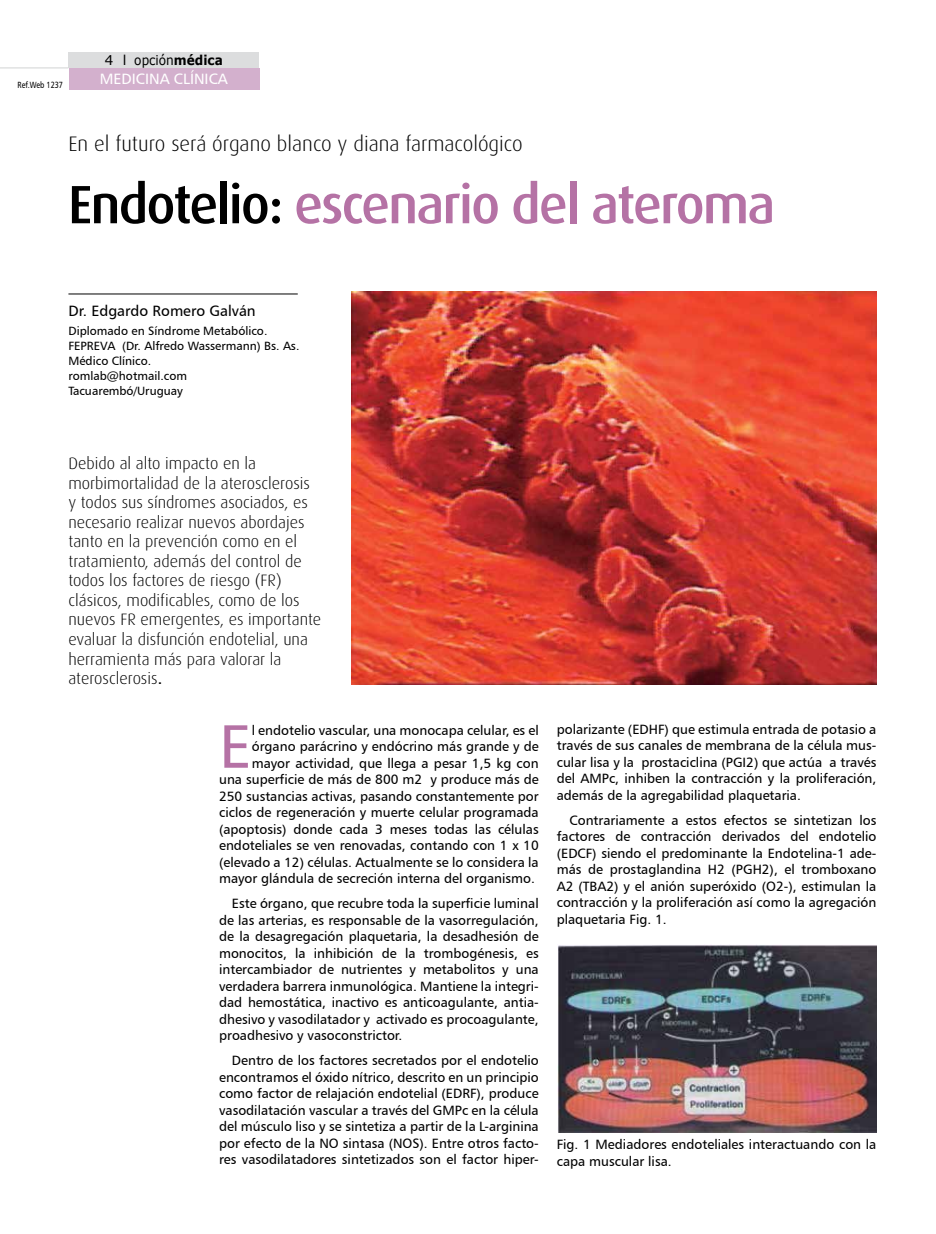
<style>
.page{position:relative;width:936px;height:1234px;background:#fff}
.page>*{position:absolute;margin:0;border:0;box-sizing:border-box;transform-origin:0 0}
.t1{font:61.05px "Humanist 777 BT Roman B";color:#b572a5}
.t2{font:500 54px "Dax";letter-spacing:-.035em;color:#b572a5}
.t3{font:300 21px "Dax";color:#000}
.t4{font:300 16.5px/19.5px "Dax";color:#000}
.t5{font:15px "Humanist 777 BT Roman B";color:#000}
.t6{font:15px "Humanist 777 BT Roman B";color:#fff}
.t7{font:13.5px/16.5px "Humanist 777 BT Roman B";color:#000;text-align:justify}
.t8{font:13.5px "Verdana";color:#000}
.t9{font:12px/15px "Humanist 777 BT Roman B";color:#000}
.t10{font:9px "Humanist 777 BT Roman B";color:#000;scale:.8 1}
.s1{font-weight:700}
.s2{color:#000}
.s3{font-family:"Humanist 777 BT Roman B";font-weight:400;font-size:18px}
</style>
<div class="page">
<div style="left:68px;top:52px;width:191px;height:16px;background:#dcddde"></div>
<hr style="left:0;top:67px;width:68px;height:1px;background:#d1d3d4">
<div style="left:69px;top:68px;width:190px;height:21px;background:#d3b0cd"></div>
<hr style="left:68px;top:293px;width:230px;height:1px;background:#000">
<img style="left:352px;top:291px;width:524px;height:393px">
<img style="left:557px;top:944px;width:319px;height:187px">
<p class="t10" style="left:18px;top:79px;width:58px">Ref.Web 1237</p>
<p class="t8" style="left:105px;top:51px;width:120px">4 l opción<span class="s1">médica</span></p>
<p class="t6" style="left:100px;top:69px;width:129px">MEDICINA CLÍNICA</p>
<h3 class="t3" style="left:68px;top:132px;width:455px">En el futuro será órgano blanco y diana farmacológico</h3>
<h2 class="t2" style="left:68px;top:174px;width:708px"><span class="s2">Endotelio:</span> escenario del ateroma</h2>
<p class="t5" style="left:68px;top:301px;width:189px">Dr. Edgardo Romero Galván</p>
<p class="t9" style="left:68px;top:323px;width:232px">Diplomado en Síndrome Metabólico.<br>FEPREVA (Dr. Alfredo Wassermann) Bs. As.<br>Médico Clínico.<br>romlab@hotmail.com<br>Tacuarembó/Uruguay</p>
<p class="t4" style="left:68px;top:454px;width:254px">Debido al alto impacto en la morbimortalidad de la aterosclerosis y todos sus síndromes asociados, es necesario realizar nuevos abordajes tanto en la prevención como en el tratamiento, además del control de todos los factores de riesgo (FR) clásicos, modificables, como de los nuevos FR emergentes, es importante evaluar la disfunción endotelial, una herramienta más para valorar la aterosclerosis<span class="s3">.</span></p>
<p class="t7" style="left:219px;top:721px;width:321px;text-align:right">l endotelio vascular, una monocapa celular, es el órgano parácrino y endócrino más grande y de mayor actividad, que llega a pesar 1,5 kg con<br>una superficie de más de 800 m2 y produce más de 250 sustancias activas, pasando constantemente por ciclos de regeneración y muerte celular programada (apoptosis) donde cada 3 meses todas las células endoteliales se ven renovadas, contando con 1 x 10 (elevado a 12) células. Actualmente se lo considera la mayor glándula de secreción interna del organismo.</p>
<p class="t7" style="left:219px;top:894px;width:321px;text-indent:13px">Este órgano, que recubre toda la superficie luminal de las arterias, es responsable de la vasorregulación, de la desagregación plaquetaria, la desadhesión de monocitos, la inhibición de la trombogénesis, es intercambiador de nutrientes y metabolitos y una verdadera barrera inmunológica. Mantiene la integri&shy;dad hemostática, inactivo es anticoagulante, antia&shy;dhesivo y vasodilatador y activado es procoagulante, proadhesivo y vasoconstrictor.</p>
<p class="t7" style="left:219px;top:1051px;width:321px;text-indent:13px">Dentro de los factores secretados por el endotelio encontramos el óxido nítrico, descrito en un principio como factor de relajación endotelial (EDRF), produce vasodilatación vascular a través del GMPc en la célula del músculo liso y se sintetiza a partir de la L-arginina por efecto de la NO sintasa (NOS). Entre otros facto&shy;res vasodilatadores sintetizados son el factor hiper-</p>
<h1 class="t1" style="left:219px;top:708px;width:34px">E</h1>
<p class="t7" style="left:556px;top:720px;width:321px">polarizante (EDHF) que estimula entrada de potasio a través de sus canales de membrana de la célula mus&shy;cular lisa y la prostaciclina (PGI2) que actúa a través del AMPc, inhiben la contracción y la proliferación, además de la agregabilidad plaquetaria.</p>
<p class="t7" style="left:556px;top:811px;width:321px;text-indent:13px">Contrariamente a estos efectos se sintetizan los factores de contracción derivados del endotelio (EDCF) siendo el predominante la Endotelina-1 ade&shy;más de prostaglandina H2 (PGH2), el tromboxano A2 (TBA2) y el anión superóxido (O2-), estimulan la contracción y la proliferación así como la agregación plaquetaria Fig. 1.</p>
<p class="t7" style="left:556px;top:1135px;width:321px">Fig. 1 Mediadores endoteliales interactuando con la capa muscular lisa.</p>
</div>
